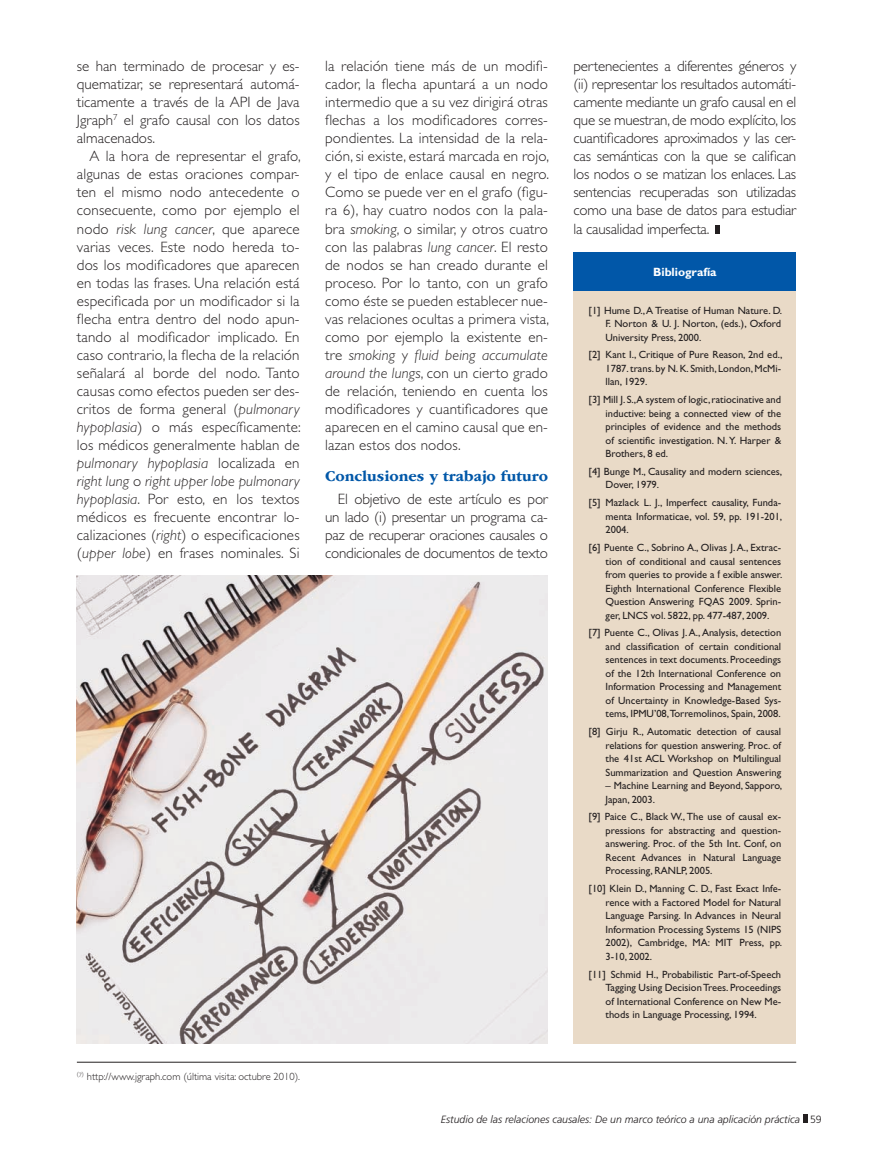
<style>
.page{position:relative;width:872px;height:1149px;background:#fff}
.page>*{position:absolute;margin:0;border:0;box-sizing:border-box;transform-origin:0 0}
.t1{font:700 15.75px "ITC Garamond Std";color:#0157a8}
.t2{font:300 15px/18px "Gill Sans Std";color:#231f20;text-align:justify}
.t3{font:700 12px "Gill Sans Std";color:#fff}
.t4{font:10.5px/13.5px "Gill Sans Std";color:#231f20;text-align:justify}
.t5{font:italic 300 10.5px "Frutiger LT Std";color:#231f20}
.t6{font:300 10.5px "Gill Sans Std";color:#231f20}
.s1{font-style:italic}
.s2{font-style:normal}
</style>
<div class="page">
<svg style="left:803px;top:1114px;width:3px;height:8px"></svg>
<div style="left:573px;top:252px;width:222px;height:39px;background:#0157a8"></div>
<div style="left:573px;top:291px;width:222px;height:752px;background:#e9dac7"></div>
<img style="left:77px;top:575px;width:470px;height:468px">
<svg style="left:715px;top:225px;width:4px;height:8px"></svg>
<hr style="left:77px;top:1061px;width:718px;height:1px;background:#231f20">
<p class="t2" style="left:77px;top:58px;width:224px">se han terminado de procesar y es&shy;quematizar, se representará automá&shy;ticamente a través de la API de Java Jgraph<sup>7</sup> el grafo causal con los datos almacenados.</p>
<p class="t2" style="left:77px;top:148px;width:225px;text-indent:13px">A la hora de representar el grafo, algunas de estas oraciones compar&shy;ten el mismo nodo antecedente o consecuente, como por ejemplo el nodo <span class="s1">risk lung cancer</span>, que aparece varias veces. Este nodo hereda to&shy;dos los modificadores que aparecen en todas las frases. Una relación está especificada por un modificador si la flecha entra dentro del nodo apun&shy;tando al modificador implicado. En caso contrario, la flecha de la relación señalará al borde del nodo. Tanto causas como efectos pueden ser des&shy;critos de forma general (<span class="s1">pulmonary hypoplasia</span>) o más específicamente: los médicos generalmente hablan de <span class="s1">pulmonary hypoplasia</span> localizada en <span class="s1">right lung</span> o <span class="s1">right upper lobe pulmonary hypoplasia</span>. Por esto, en los textos médicos es frecuente encontrar lo&shy;calizaciones (<span class="s1">right</span>) o especificaciones (<span class="s1">upper lobe</span>) en frases nominales. Si</p>
<p class="t6" style="left:77px;top:1070px;width:224px"><sup>(7)</sup> http://www.jgraph.com (última visita: octubre 2010).</p>
<p class="t2" style="left:325px;top:58px;width:225px">la relación tiene más de un modifi&shy;cador, la flecha apuntará a un nodo intermedio que a su vez dirigirá otras flechas a los modificadores corres&shy;pondientes. La intensidad de la rela&shy;ción, si existe, estará marcada en rojo, y el tipo de enlace causal en negro.<br>Como se puede ver en el grafo (figu&shy;ra 6), hay cuatro nodos con la pala&shy;bra <span class="s1">smoking</span>, o similar, y otros cuatro con las palabras <span class="s1">lung cancer</span>. El resto de nodos se han creado durante el proceso. Por lo tanto, con un grafo como éste se pueden establecer nue&shy;vas relaciones ocultas a primera vista, como por ejemplo la existente en&shy;tre <span class="s1">smoking</span> y <span class="s1">fluid being accumulate around the lungs</span>, con un cierto grado de relación, teniendo en cuenta los modificadores y cuantificadores que aparecen en el camino causal que en&shy;lazan estos dos nodos.</p>
<p class="t1" style="left:325px;top:467px;width:224px">Conclusiones y trabajo futuro</p>
<p class="t2" style="left:325px;top:490px;width:224px;text-indent:13px">El objetivo de este artículo es por un lado (i) presentar un programa ca&shy;paz de recuperar oraciones causales o condicionales de documentos de texto</p>
<p class="t2" style="left:573px;top:58px;width:224px">pertenecientes a diferentes géneros y (ii) representar los resultados automáti&shy;camente mediante un grafo causal en el que se muestran, de modo explícito, los cuantificadores aproximados y las cer&shy;cas semánticas con la que se califican los nodos o se matizan los enlaces. Las sentencias recuperadas son utilizadas como una base de datos para estudiar la causalidad imperfecta.</p>
<p class="t3" style="left:652px;top:265px;width:65px">Bibliografía</p>
<p class="t4" style="left:605px;top:303px;width:178px;text-indent:-17px">[1] Hume D., A Treatise of Human Nature. D.<br>F. Norton &amp; U. J. Norton, (eds.), Oxford University Press, 2000.</p>
<p class="t4" style="left:605px;top:348px;width:178px;text-indent:-17px">[2] Kant I., Critique of Pure Reason, 2nd ed., 1787. trans. by N. K. Smith, London, McMi&shy;llan, 1929.</p>
<p class="t4" style="left:605px;top:393px;width:177px;text-indent:-17px">[3] Mill J. S.,A system of logic, ratiocinative and inductive: being a connected view of the principles of evidence and the methods of scientific investigation. N. Y. Harper &amp; Brothers, 8 ed.</p>
<p class="t4" style="left:605px;top:465px;width:178px;text-indent:-17px">[4] Bunge M., Causality and modern sciences,<br>Dover, 1979.</p>
<p class="t4" style="left:605px;top:496px;width:178px;text-indent:-17px">[5] Mazlack L. J., Imperfect causality, Funda&shy;menta Informaticae, vol. 59, pp. 191-201, 2004.</p>
<p class="t4" style="left:605px;top:541px;width:178px;text-indent:-17px">[6] Puente C., Sobrino A., Olivas J. A., Extrac&shy;tion of conditional and causal sentences from queries to provide a flexible answer.<br>Eighth International Conference Flexible Question Answering FQAS 2009. Sprin&shy;ger, LNCS vol. 5822, pp. 477-487, 2009.</p>
<p class="t4" style="left:605px;top:626px;width:177px;text-indent:-17px">[7] Puente C., Olivas J. A., Analysis, detection and classification of certain conditional sentences in text documents. Proceedings of the 12th International Conference on Information Processing and Management of Uncertainty in Knowledge-Based Sys&shy;tems, IPMU’08,Torremolinos, Spain, 2008.</p>
<p class="t4" style="left:605px;top:725px;width:177px;text-indent:-17px">[8] Girju R., Automatic detection of causal relations for question answering. Proc. of the 41st ACL Workshop on Multilingual Summarization and Question Answering</p>
<p class="t4" style="left:605px;top:779px;width:178px">– Machine Learning and Beyond, Sapporo,<br>Japan, 2003.</p>
<p class="t4" style="left:605px;top:810px;width:177px;text-indent:-17px">[9] Paice C., Black W., The use of causal ex&shy;pressions for abstracting and question&shy;answering. Proc. of the 5th Int. Conf, on Recent Advances in Natural Language Processing, RANLP, 2005.</p>
<p class="t4" style="left:605px;top:882px;width:178px;text-indent:-17px">[10] Klein D., Manning C. D., Fast Exact Infe&shy;rence with a Factored Model for Natural Language Parsing. In Advances in Neural Information Processing Systems 15 (NIPS 2002), Cambridge, MA: MIT Press, pp.<br>3-10, 2002.</p>
<p class="t4" style="left:605px;top:967px;width:177px;text-indent:-17px">[11] Schmid H., Probabilistic Part-of-Speech Tagging Using Decision Trees. Proceedings of International Conference on New Me&shy;thods in Language Processing, 1994.</p>
<p class="t5" style="left:440px;top:1113px;width:382px">Estudio de las relaciones causales: De un marco teórico a una aplicación práctica <span class="s2">59</span></p>
</div>
